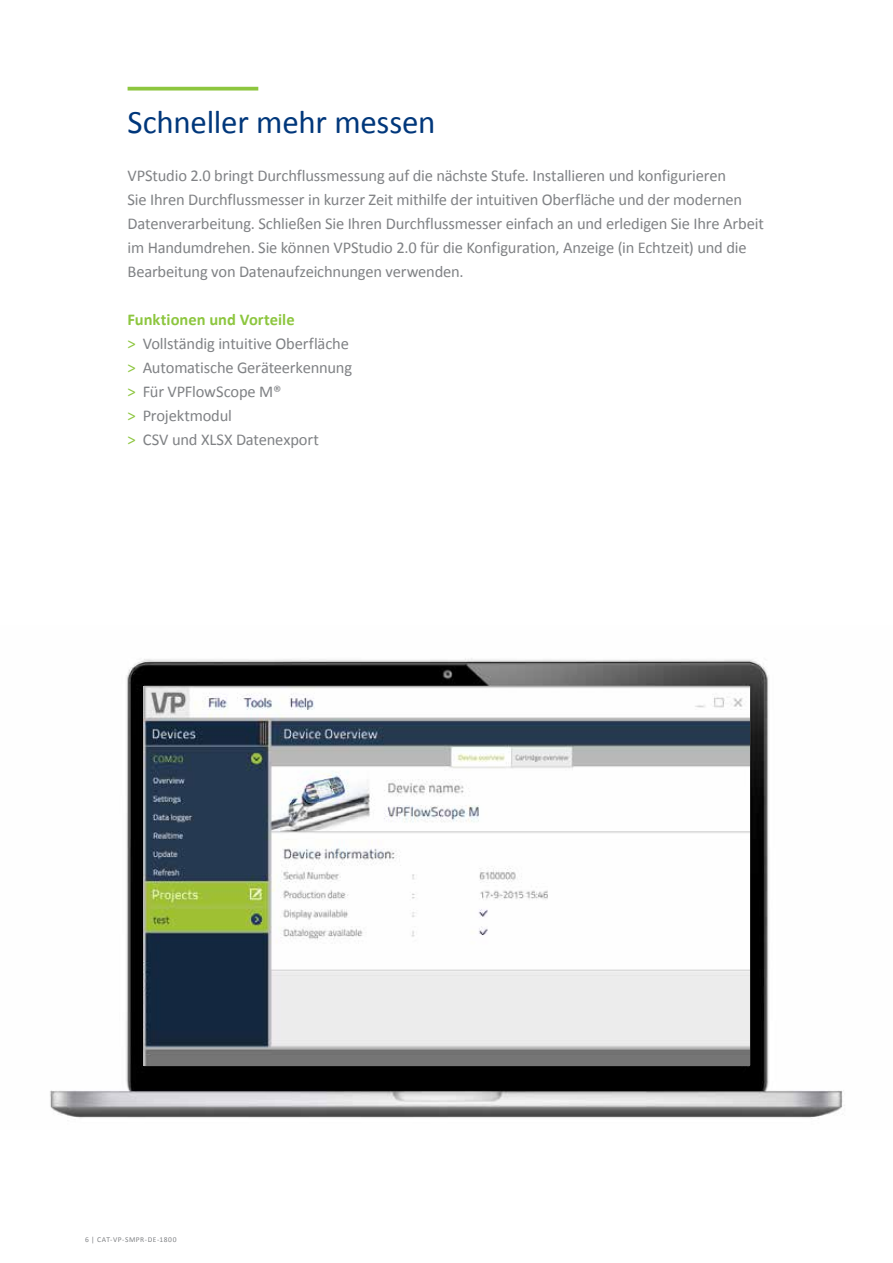
<style>
.page{position:relative;width:893px;height:1263px;background:#fff}
.page>*{position:absolute;margin:0;border:0;box-sizing:border-box;transform-origin:0 0}
.t1{font:33px "Calibri";letter-spacing:-.01em;color:#00377b}
.t2{font:16.5px/24px "Calibri";letter-spacing:-.015em;color:#808285}
.t3{font:7.5px "Calibri";letter-spacing:.07em;color:#808285}
.s1{font-weight:700;color:#8dc63f}
.s2{color:#8dc63f}
</style>
<div class="page">
<img style="left:50px;top:658px;width:795px;height:461px">
<img style="left:144px;top:686px;width:606px;height:379px">
<svg style="left:128px;top:87px;width:130px;height:4px"></svg>
<h1 class="t1" style="left:128px;top:101px;width:310px">Schneller mehr messen</h1>
<p class="t2" style="left:128px;top:164px;width:638px">VPStudio 2.0 bringt Durchflussmessung auf die nächste Stufe. Installieren und konfigurieren<br>Sie Ihren Durchflussmesser in kurzer Zeit mithilfe der intuitiven Oberfläche und der modernen Datenverarbeitung. Schließen Sie Ihren Durchflussmesser einfach an und erledigen Sie Ihre Arbeit im Handumdrehen. Sie können VPStudio 2.0 für die Konfiguration, Anzeige (in Echtzeit) und die Bearbeitung von Datenaufzeichnungen verwenden.</p>
<p class="t2" style="left:128px;top:308px;width:226px"><span class="s1">Funktionen und Vorteile<br></span><span class="s2">&gt;</span> Vollständig intuitive Oberfläche <span class="s2">&gt;</span> Automatische Geräteerkennung <span class="s2">&gt;</span> Für VPFlowScope M®<br><span class="s2">&gt;</span> Projektmodul<br><span class="s2">&gt;</span> CSV und XLSX Datenexport</p>
<p class="t3" style="left:85px;top:1234px;width:93px">6 | CAT-VP-SMPR-DE-1800</p>
</div>
